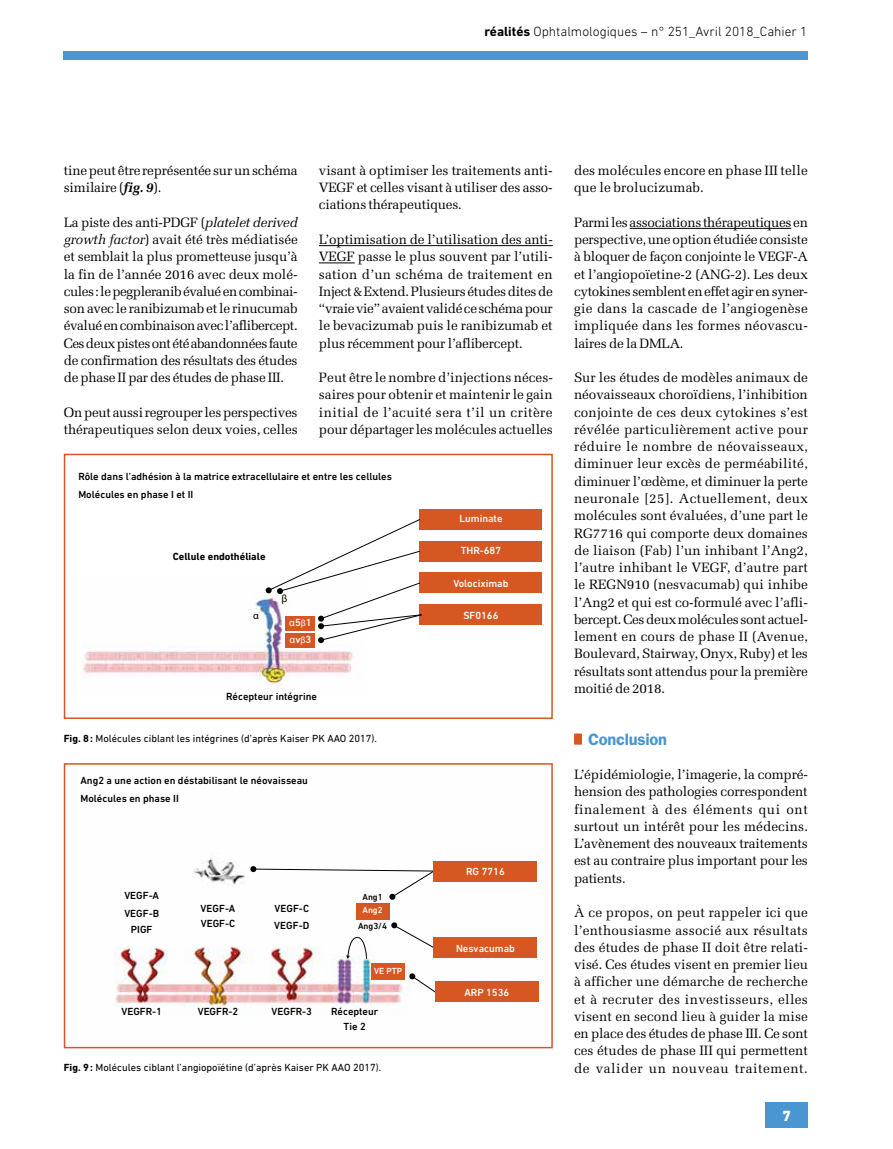
<style>
.page{position:relative;width:893px;height:1149px;background:#fff}
.page>*{position:absolute;margin:0;border:0;box-sizing:border-box;transform-origin:0 0}
.t1{font:600 16.5px "ITC Franklin Gothic Std";letter-spacing:-.015em;color:#4a96d2}
.t2{font:800 15px "DIN Next LT Pro";color:#fff}
.t3{font:13.5px/17.2px "Melior";letter-spacing:-.015em;color:#000;text-align:justify}
.t4{font:13.5px/17.2px "Melior";letter-spacing:.005em;color:#000}
.t5{font:300 13.5px "DIN Next LT Pro";color:#000}
.t6{font:500 10.5px/18px "DIN Next LT Pro";color:#000}
.t7{font:10.5px "DIN Next LT Pro";color:#000}
.t8{font:500 10.5px/17px "DIN Next LT Pro";color:#fff}
.t9{font:700 10.5px "DIN Next LT Pro";color:#000}
.t10{font:10.5px "Myriad Pro";color:#000}
.t11{font:500 9px "DIN Next LT Pro";color:#000}
.t12{font:500 9px "DIN Next LT Pro";color:#fff}
.s1{font-weight:700}
.s2{font-weight:700;font-style:italic}
.s3{font-style:italic}
.s4{font-family:"Myriad Pro";font-weight:400}
.s5{font-family:"Myriad Pro";font-weight:400;font-size:9px}
</style>
<div class="page">
<div style="left:63px;top:51px;width:744px;height:9px;background:#4a96d2"></div>
<div style="left:765px;top:1101px;width:43px;height:26px;background:#4a96d2"></div>
<hr style="left:319px;top:245px;width:234px;height:1px;background:#000">
<hr style="left:319px;top:262px;width:36px;height:1px;background:#000">
<hr style="left:630px;top:228px;width:161px;height:1px;background:#000">
<div style="left:574px;top:733px;width:8px;height:11px;background:#d75722;border:2px solid #d75722"></div>
<img style="left:82px;top:589px;width:271px;height:104px">
<div style="left:286px;top:632px;width:29px;height:15px;background:#d75722"></div>
<div style="left:420px;top:509px;width:122px;height:20px;background:#d75722"></div>
<div style="left:420px;top:540px;width:122px;height:21px;background:#d75722"></div>
<div style="left:420px;top:572px;width:122px;height:21px;background:#d75722"></div>
<div style="left:420px;top:604px;width:122px;height:20px;background:#d75722"></div>
<svg style="left:266px;top:518px;width:157px;height:125px"></svg>
<div style="left:64px;top:453px;width:489px;height:265px;border:2px solid #d75722"></div>
<img style="left:115px;top:858px;width:424px;height:158px">
<div style="left:434px;top:937px;width:103px;height:20px;background:#d75722"></div>
<div style="left:435px;top:980px;width:103px;height:21px;background:#d75722"></div>
<div style="left:371px;top:962px;width:34px;height:17px;background:#d75722"></div>
<div style="left:356px;top:902px;width:33px;height:17px;background:#d75722"></div>
<div style="left:434px;top:860px;width:103px;height:21px;background:#d75722"></div>
<svg style="left:250px;top:865px;width:185px;height:34px"></svg>
<svg style="left:391px;top:922px;width:44px;height:26px"></svg>
<svg style="left:409px;top:973px;width:29px;height:20px"></svg>
<svg style="left:346px;top:936px;width:21px;height:23px"></svg>
<div style="left:64px;top:763px;width:489px;height:284px;border:2px solid #d75722"></div>
<p class="t5" style="left:484px;top:23px;width:324px"><span class="s1">réalités</span> Ophtalmologiques – n° 251_Avril 2018_Cahier 1</p>
<p class="t3" style="left:64px;top:162px;width:235px">tine peut être représentée sur un schéma similaire (<span class="s2">fig. 9</span>).</p>
<p class="t3" style="left:64px;top:213px;width:235px">La piste des anti-PDGF (<span class="s3">platelet derived growth factor</span>) avait été très médiatisée et semblait la plus prometteuse jusqu’à la fin de l’année 2016 avec deux molé&shy;cules: le pegpleranib évalué en combinai&shy;son avec le ranibizumab et le rinucumab évalué en combinaison avec l’aflibercept.<br>Ces deux pistes ont été abandonnées faute de confirmation des résultats des études de phase II par des études de phase III.</p>
<p class="t3" style="left:64px;top:403px;width:235px">On peut aussi regrouper les perspectives thérapeutiques selon deux voies, celles</p>
<p class="t3" style="left:319px;top:162px;width:235px">visant à optimiser les traitements anti-VEGF et celles visant à utiliser des asso&shy;ciations thérapeutiques.</p>
<p class="t3" style="left:319px;top:231px;width:235px">L’optimisation de l’utilisation des anti-VEGF passe le plus souvent par l’utili&shy;sation d’un schéma de traitement en Inject &amp; Extend. Plusieurs études dites de “vraie vie” avaient validé ce schéma pour le bevacizumab puis le ranibizumab et plus récemment pour l’aflibercept.</p>
<p class="t3" style="left:319px;top:369px;width:235px">Peut être le nombre d’injections néces&shy;saires pour obtenir et maintenir le gain initial de l’acuité sera t’il un critère pour départager les molécules actuelles</p>
<p class="t6" style="left:78px;top:467px;width:315px">Rôle dans l’adhésion à la matrice extracellulaire et entre les cellules<br>Molécules en phase I et II</p>
<p class="t9" style="left:173px;top:550px;width:94px">Cellule endothéliale</p>
<p class="t10" style="left:253px;top:608px;width:7px">α</p>
<p class="t10" style="left:281px;top:592px;width:7px">β</p>
<p class="t8" style="left:289px;top:614px;width:24px"><span class="s4">α</span>5<span class="s5">β</span>1 <span class="s4">α</span>v<span class="s5">β</span>3</p>
<p class="t6" style="left:226px;top:686px;width:92px">Récepteur intégrine</p>
<p class="t7" style="left:64px;top:732px;width:315px"><span class="s1">Fig. 8:</span> Molécules ciblant les intégrines (d’après Kaiser PK AAO 2017).</p>
<p class="t6" style="left:80px;top:770px;width:229px">Ang2 a une action en déstabilisant le néovaisseau<br>Molécules en phase II</p>
<p class="t6" style="left:124px;top:886px;width:36px">VEGF-A</p>
<p class="t6" style="left:124px;top:905px;width:36px;line-height:15.6px;text-align:center">VEGF-B<br>PIGF</p>
<p class="t6" style="left:201px;top:900px;width:36px;line-height:15px">VEGF-A<br>VEGF-C</p>
<p class="t6" style="left:274px;top:899px;width:36px;line-height:16.6px">VEGF-C<br>VEGF-D</p>
<p class="t11" style="left:362px;top:891px;width:22px">Ang1</p>
<p class="t11" style="left:358px;top:920px;width:31px">Ang3/4</p>
<p class="t12" style="left:374px;top:965px;width:30px">VE PTP</p>
<p class="t12" style="left:362px;top:904px;width:22px">Ang2</p>
<p class="t6" style="left:121px;top:1002px;width:42px">VEGFR-1</p>
<p class="t6" style="left:198px;top:1002px;width:42px">VEGFR-2</p>
<p class="t6" style="left:272px;top:1002px;width:42px">VEGFR-3</p>
<p class="t6" style="left:331px;top:1003px;width:49px;line-height:15px;text-align:center">Récepteur<br>Tie 2</p>
<p class="t7" style="left:64px;top:1061px;width:319px"><span class="s1">Fig. 9:</span> Molécules ciblant l’angiopoïétine (d’après Kaiser PK AAO 2017).</p>
<p class="t8" style="left:459px;top:510px;width:45px">Luminate</p>
<p class="t8" style="left:461px;top:542px;width:42px">THR-687</p>
<p class="t8" style="left:453px;top:574px;width:57px">Volociximab</p>
<p class="t8" style="left:463px;top:606px;width:37px">SF0166</p>
<p class="t8" style="left:466px;top:863px;width:40px">RG 7716</p>
<p class="t8" style="left:456px;top:939px;width:60px">Nesvacumab</p>
<p class="t8" style="left:464px;top:983px;width:46px">ARP 1536</p>
<p class="t4" style="left:574px;top:162px;width:235px">des molécules encore en phase III telle que le brolucizumab.</p>
<p class="t3" style="left:574px;top:213px;width:235px">Parmi les associations thérapeutiques en perspective, une option étudiée consiste à bloquer de façon conjointe le VEGF-A et l’angiopoïetine-2 (ANG-2). Les deux cytokines semblent en effet agir en syner&shy;gie dans la cascade de l’angiogenèse impliquée dans les formes néovascu&shy;laires de la DMLA.</p>
<p class="t3" style="left:574px;top:369px;width:235px">Sur les études de modèles animaux de néovaisseaux choroïdiens, l’inhibition conjointe de ces deux cytokines s’est révélée particulièrement active pour réduire le nombre de néovaisseaux, diminuer leur excès de perméabilité, diminuer l’œdème, et diminuer la perte neuronale [25]. Actuellement, deux molécules sont évaluées, d’une part le RG7716 qui comporte deux domaines de liaison (Fab) l’un inhibant l’Ang2, l’autre inhibant le VEGF, d’autre part le REGN910 (nesvacumab) qui inhibe l’Ang2 et qui est co-formulé avec l’afli&shy;bercept. Ces deux molécules sont actuel&shy;lement en cours de phase II (Avenue, Boulevard, Stairway, Onyx, Ruby) et les résultats sont attendus pour la première moitié de 2018.</p>
<p class="t1" style="left:588px;top:729px;width:80px">Conclusion</p>
<p class="t3" style="left:574px;top:765px;width:235px">L’épidémiologie, l’imagerie, la compré&shy;hension des pathologies correspondent finalement à des éléments qui ont surtout un intérêt pour les médecins.<br>L’avènement des nouveaux traitements est au contraire plus important pour les patients.</p>
<p class="t3" style="left:574px;top:903px;width:235px">À ce propos, on peut rappeler ici que l’enthousiasme associé aux résultats des études de phase II doit être relati&shy;visé. Ces études visent en premier lieu à afficher une démarche de recherche et à recruter des investisseurs, elles visent en second lieu à guider la mise en place des études de phase III. Ce sont ces études de phase III qui permettent de valider un nouveau traitement.</p>
<p class="t2" style="left:782px;top:1106px;width:10px">7</p>
</div>
